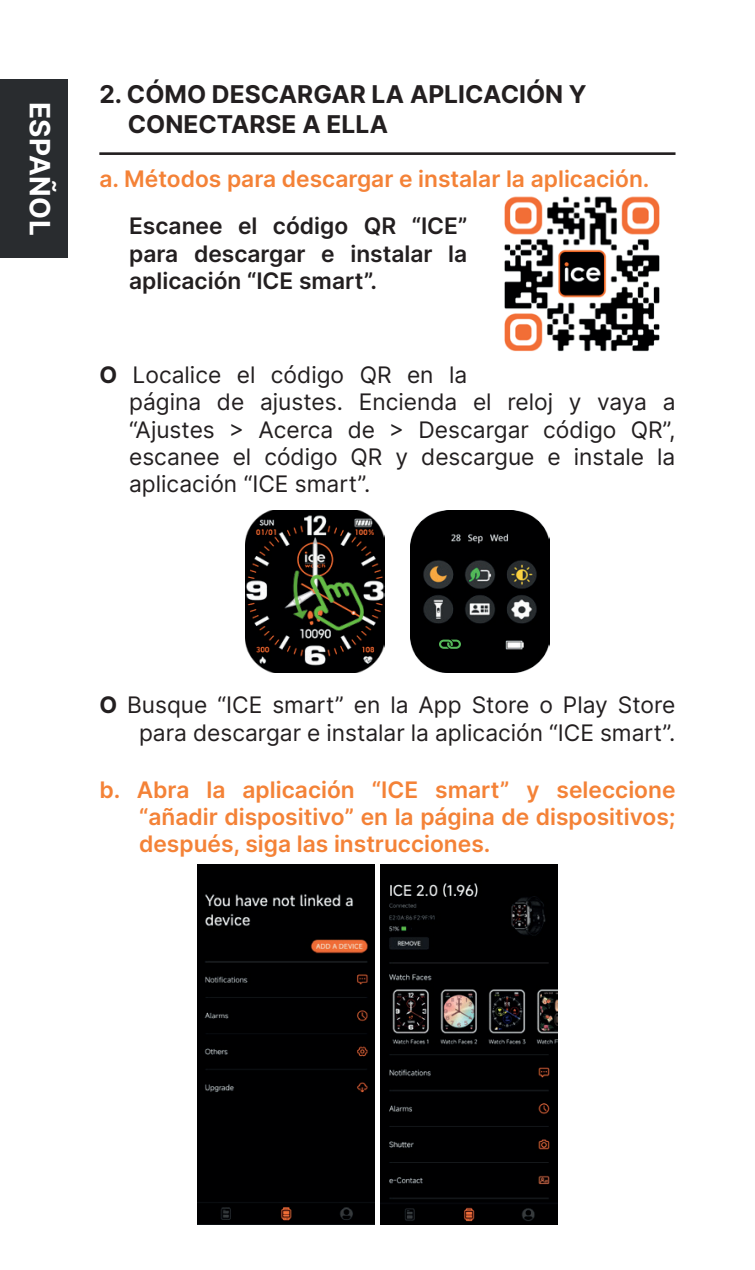
<style>
.page{position:relative;width:755px;height:1270px;background:#fff}
.page>*{position:absolute;margin:0;border:0;box-sizing:border-box;transform-origin:0 0}
.t1{font:700 28px "Inter";letter-spacing:.02em;color:#fff}
.t2{font:700 24.5px/29.4px "Inter";color:#231f20}
.t3{font:22.75px/27.3px "Inter";color:#231f20}
.t4{font:600 22.75px/27.3px "Inter";color:#f48237;text-align:justify}
.t5{font:600 22.75px/27.3px "Inter";color:#231f20;text-align:justify}
.s1{font-weight:700}
</style>
<div class="page">
<div style="left:0;top:79px;width:67px;height:179px;background:#292c2f"></div>
<hr style="left:99px;top:152px;width:576px;height:3px;background:#231f20">
<img style="left:245px;top:510px;width:139px;height:162px">
<img style="left:293px;top:570px;width:70px;height:61px">
<img style="left:410px;top:510px;width:139px;height:162px">
<div style="left:435px;top:637px;width:37px;height:16px;background:#000001"></div>
<svg style="left:439px;top:640px;width:21px;height:9px"></svg>
<img style="left:504px;top:196px;width:156px;height:156px">
<img style="left:380px;top:865px;width:177px;height:359px">
<img style="left:197px;top:865px;width:177px;height:359px">
<p class="t1" style="left:60px;top:102px;width:135px;rotate:90deg">ESPAÑOL</p>
<p class="t2" style="left:128px;top:79px;width:460px;text-indent:-28px">2. CÓMO DESCARGAR LA APLICACIÓN Y<br>CONECTARSE A ELLA</p>
<p class="t4" style="left:99px;top:165px;width:551px">a. Métodos para descargar e instalar la aplicación.</p>
<p class="t5" style="left:129px;top:212px;width:339px">Escanee el código QR “ICE” para descargar e instalar la aplicación “ICE smart”.</p>
<p class="t3" style="left:129px;top:361px;width:547px;text-indent:-30px"><span class="s1">O</span> Localice el código QR en la<br>página de ajustes. Encienda el reloj y vaya a “Ajustes &gt; Acerca de &gt; Descargar código QR”, escanee el código QR y descargue e instale la aplicación “ICE smart”.</p>
<p class="t3" style="left:99px;top:691px;width:577px;text-align:right"><span class="s1">O</span> Busque “ICE smart” en la App Store o Play Store para descargar e instalar la aplicación “ICE smart”.</p>
<p class="t4" style="left:139px;top:775px;width:537px;text-indent:-40px">b. Abra la aplicación “ICE smart” y seleccione “añadir dispositivo” en la página de dispositivos; después, siga las instrucciones.</p>
</div>
